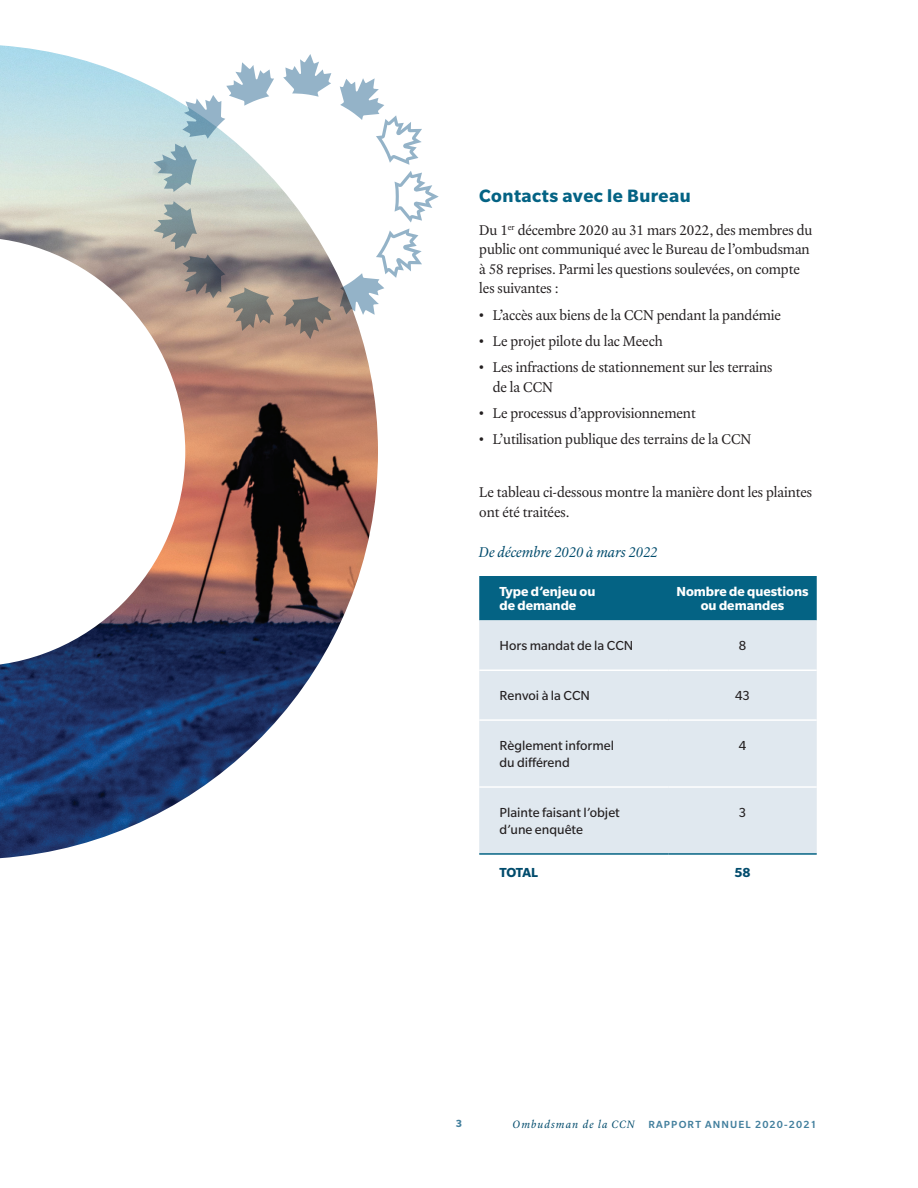
<style>
.page{position:relative;width:918px;height:1188px;background:#fff}
.page>*{position:absolute;margin:0;border:0;box-sizing:border-box;transform-origin:0 0}
.SUB_2_FR{font:700 19.5px "Slate Std";letter-spacing:.025em;color:#046384}
.BODY_FR{font:15px/19.5px "Laurentian Std";color:#231f20}
.BODY_FR-2{font:italic 15px "Laurentian Std";color:#004b6c}
.TABLE_body_FR{font:14.25px/17.1px "Slate Std";color:#231f20}
.TABLE_heading_FR{font:700 14.25px/13.5px "Slate Std";color:#fff}
.TABLE_body_FR-2{font:700 14.25px "Slate Std";letter-spacing:-.03em;color:#004b6c}
.t1{font:500 11.25px "Slate Std";letter-spacing:.1em;color:#427f9d}
.t2{font:700 11.25px "Slate Std";color:#427f9d}
.s1{font-family:"Laurentian Std";font-weight:400;font-style:italic;color:#004b6c}
</style>
<div class="page">
<div style="left:479px;top:576px;width:338px;height:44px;background:#046384"></div>
<div style="left:479px;top:620px;width:338px;height:233px;background:#e0e8ef"></div>
<hr style="left:479px;top:670px;width:189px;height:1px;background:#fff">
<hr style="left:668px;top:670px;width:149px;height:1px;background:#fff">
<hr style="left:479px;top:719px;width:189px;height:2px;background:#fff">
<hr style="left:668px;top:719px;width:149px;height:2px;background:#fff">
<hr style="left:479px;top:786px;width:189px;height:2px;background:#fff">
<hr style="left:668px;top:786px;width:149px;height:2px;background:#fff">
<hr style="left:479px;top:853px;width:189px;height:2px;background:#046384">
<hr style="left:668px;top:853px;width:149px;height:2px;background:#046384">
<img style="left:0;top:45px;width:378px;height:813px">
<svg style="left:0;top:237px;width:185px;height:430px"></svg>
<svg style="left:340px;top:78px;width:82px;height:87px"></svg>
<svg style="left:283px;top:54px;width:48px;height:43px"></svg>
<svg style="left:154px;top:62px;width:120px;height:130px"></svg>
<svg style="left:154px;top:201px;width:120px;height:130px;background:#aba095"></svg>
<svg style="left:283px;top:297px;width:48px;height:42px;background:#918176"></svg>
<svg style="left:340px;top:171px;width:99px;height:144px"></svg>
<p class="SUB_2_FR" style="left:479px;top:185px;width:213px">Contacts avec le Bureau</p>
<p class="BODY_FR" style="left:479px;top:220px;width:335px">Du 1<sup>er</sup> décembre 2020 au 31 mars 2022, des membres du public ont communiqué avec le Bureau de l’ombudsman à 58 reprises. Parmi les questions soulevées, on compte les suivantes :</p>
<p class="BODY_FR" style="left:479px;top:305px;width:303px">• L’accès aux biens de la CCN pendant la pandémie</p>
<p class="BODY_FR" style="left:479px;top:331px;width:185px">• Le projet pilote du lac Meech</p>
<p class="BODY_FR" style="left:493px;top:358px;width:281px;text-indent:-14px">• Les infractions de stationnement sur les terrains de la CCN</p>
<p class="BODY_FR" style="left:479px;top:403px;width:218px">• Le processus d’approvisionnement</p>
<p class="BODY_FR" style="left:479px;top:430px;width:274px">• L’utilisation publique des terrains de la CCN</p>
<p class="BODY_FR" style="left:479px;top:483px;width:334px">Le tableau ci-dessous montre la manière dont les plaintes ont été traitées.</p>
<p class="BODY_FR-2" style="left:479px;top:543px;width:180px">De décembre 2020 à mars 2022</p>
<p class="TABLE_heading_FR" style="left:500px;top:585px;width:97px">Type d’enjeu ou de demande</p>
<p class="TABLE_heading_FR" style="left:676px;top:585px;width:134px;text-align:center">Nombre de questions ou demandes</p>
<p class="TABLE_body_FR" style="left:500px;top:637px;width:135px">Hors mandat de la CCN</p>
<p class="TABLE_body_FR" style="left:739px;top:637px;width:9px">8</p>
<p class="TABLE_body_FR" style="left:500px;top:687px;width:92px">Renvoi à la CCN</p>
<p class="TABLE_body_FR" style="left:735px;top:687px;width:16px">43</p>
<p class="TABLE_body_FR" style="left:500px;top:736px;width:116px">Règlement informel du différend</p>
<p class="TABLE_body_FR" style="left:739px;top:736px;width:9px">4</p>
<p class="TABLE_body_FR" style="left:500px;top:803px;width:122px">Plainte faisant l’objet d’une enquête</p>
<p class="TABLE_body_FR" style="left:739px;top:803px;width:9px">3</p>
<p class="TABLE_body_FR-2" style="left:500px;top:865px;width:40px">TOTAL</p>
<p class="TABLE_body_FR-2" style="left:734px;top:865px;width:18px">58</p>
<p class="t2" style="left:456px;top:1118px;width:8px">3</p>
<p class="t1" style="left:513px;top:1118px;width:305px"><span class="s1">Ombudsman de la CCN</span> RAPPORT ANNUEL 2020-2021</p>
</div>
